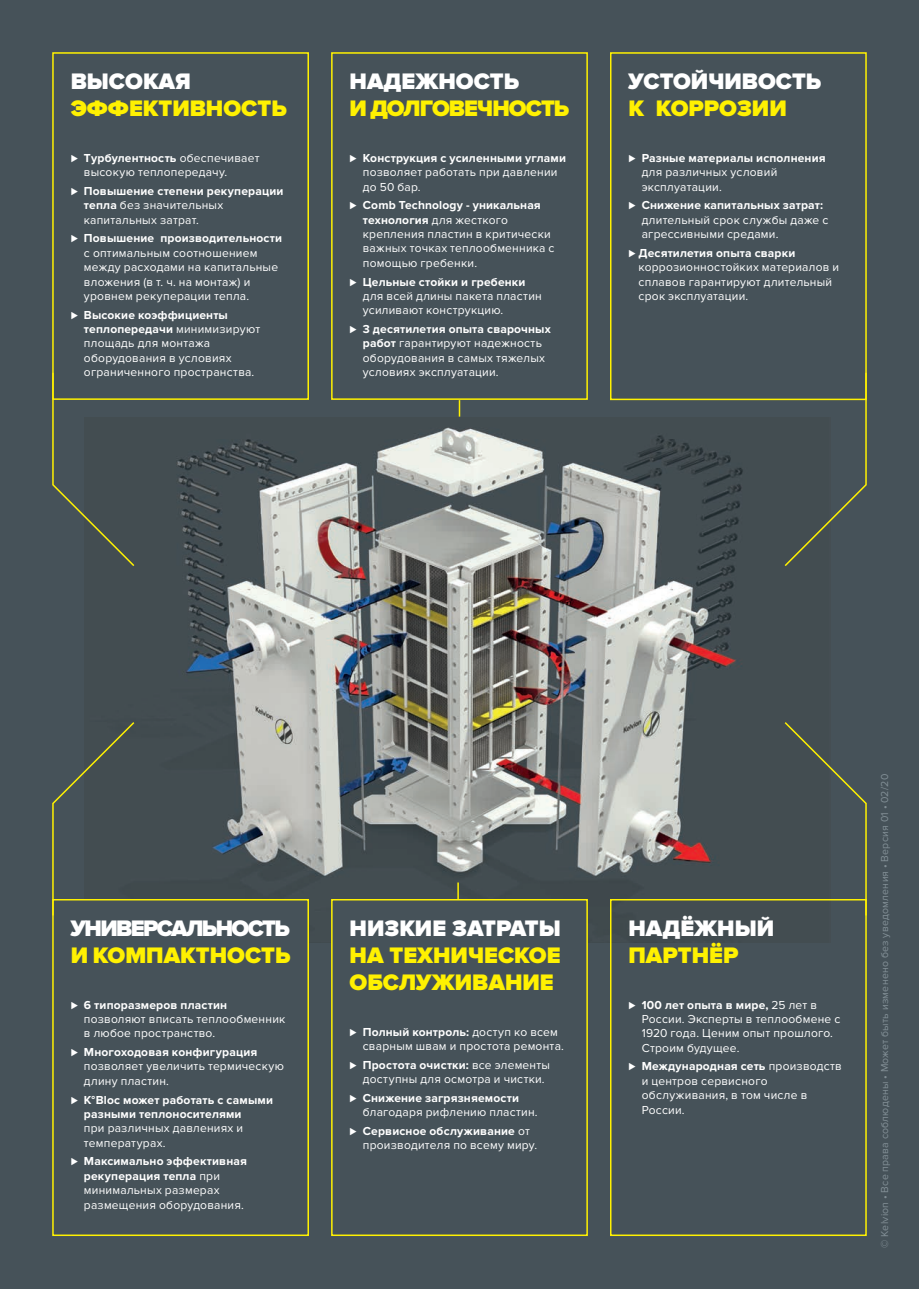
<style>
.page{position:relative;width:919px;height:1289px;background:#fff}
.page>*{position:absolute;margin:0;border:0;box-sizing:border-box;transform-origin:0 0}
.t1{font:900 23.25px/27px "Proxima Nova";color:#fff101}
.t2{font:900 23.25px "Proxima Nova";color:#fff}
.t3{font:900 23.25px "Proxima Nova";letter-spacing:-.07em;color:#fff}
.t4{font:900 23.25px "Proxima Nova";letter-spacing:-.04em;color:#fff101}
.t5{font:12px/14.4px "Proxima Nova";letter-spacing:.02em;color:#fff}
.t6{font:700 12px/14.4px "Proxima Nova";letter-spacing:.015em;color:#fff}
.t7{font:10.5px "Proxima Nova";letter-spacing:.025em;color:#828f96}
.s1{font-weight:700}
.s2{font-weight:400}
</style>
<div class="page">
<div style="left:0;top:0;width:918px;height:1288px;background:#465259"></div>
<img style="left:136px;top:427px;width:607px;height:515px">
<div style="left:52px;top:52px;width:257px;height:348px;border:2px solid #fff101"></div>
<div style="left:53px;top:899px;width:255px;height:336px;background:#465259"></div>
<div style="left:52px;top:899px;width:257px;height:336px;border:2px solid #fff101"></div>
<div style="left:610px;top:52px;width:256px;height:348px;border:2px solid #fff101"></div>
<div style="left:610px;top:899px;width:256px;height:336px;border:2px solid #fff101"></div>
<div style="left:331px;top:52px;width:257px;height:348px;border:2px solid #fff101"></div>
<div style="left:332px;top:899px;width:255px;height:336px;background:#465259"></div>
<div style="left:331px;top:899px;width:257px;height:336px;border:2px solid #fff101"></div>
<svg style="left:52px;top:371px;width:84px;height:195px"></svg>
<svg style="left:783px;top:371px;width:84px;height:195px"></svg>
<svg style="left:52px;top:720px;width:84px;height:197px"></svg>
<svg style="left:783px;top:722px;width:84px;height:195px"></svg>
<svg style="left:458px;top:400px;width:2px;height:16px"></svg>
<svg style="left:457px;top:882px;width:2px;height:17px"></svg>
<h1 class="t2" style="left:71px;top:68px;width:122px">ВЫСОКАЯ</h1>
<h1 class="t1" style="left:71px;top:96px;width:217px">ЭФФЕКТИВНОСТЬ</h1>
<p class="t5" style="left:84px;top:151px;width:177px;text-indent:-13px">⊲ <span class="s1">Турбулентность</span> обеспечивает высокую теплопередачу.</p>
<p class="t6" style="left:84px;top:184px;width:201px;text-indent:-13px">⊲ Повышение степени рекуперации тепла <span class="s2">без значительных капитальных затрат.</span></p>
<p class="t6" style="left:71px;top:231px;width:213px">⊲ Повышение производительности</p>
<p class="t5" style="left:84px;top:246px;width:196px">с оптимальным соотношением между расходами на капитальные вложения (в т. ч. на монтаж) и уровнем рекуперации тепла.</p>
<p class="t5" style="left:84px;top:307px;width:178px;text-indent:-13px"><span class="s1">⊲ Высокие коэффициенты теплопередачи</span> минимизируют площадь для монтажа оборудования в условиях ограниченного пространства.</p>
<h1 class="t2" style="left:349px;top:68px;width:171px">НАДЕЖНОСТЬ</h1>
<h1 class="t4" style="left:349px;top:95px;width:221px">И ДОЛГОВЕЧНОСТЬ</h1>
<p class="t6" style="left:349px;top:151px;width:218px">⊲ Конструкция с усиленными углами</p>
<p class="t5" style="left:363px;top:165px;width:196px">позволяет работать при давлении до 50 бар.</p>
<p class="t5" style="left:363px;top:198px;width:193px;text-indent:-13px"><span class="s1">⊲ Comb Technology - уникальная технология</span> для жесткого крепления пластин в критически важных точках теплообменника с помощью гребенки.</p>
<p class="t6" style="left:349px;top:274px;width:177px">⊲ Цельные стойки и гребенки</p>
<p class="t5" style="left:363px;top:289px;width:180px">для всей длины пакета пластин усиливают конструкцию.</p>
<p class="t5" style="left:363px;top:322px;width:189px;text-indent:-13px"><span class="s1">⊲ 3 десятилетия опыта сварочных работ</span> гарантируют надежность оборудования в самых тяжелых условиях эксплуатации.</p>
<h1 class="t2" style="left:628px;top:68px;width:194px">УСТОЙЧИВОСТЬ</h1>
<h1 class="t1" style="left:628px;top:96px;width:160px">К КОРРОЗИИ</h1>
<p class="t6" style="left:628px;top:151px;width:198px">⊲ Разные материалы исполнения</p>
<p class="t5" style="left:641px;top:165px;width:137px">для различных условий эксплуатации.</p>
<p class="t6" style="left:628px;top:198px;width:196px">⊲ Снижение капитальных затрат:</p>
<p class="t5" style="left:641px;top:213px;width:188px">длительный срок службы даже с агрессивными средами.</p>
<p class="t6" style="left:628px;top:246px;width:168px">⊲ Десятилетия опыта сварки</p>
<p class="t5" style="left:638px;top:260px;width:202px">коррозионностойких материалов и сплавов гарантируют длительный срок эксплуатации.</p>
<h1 class="t3" style="left:71px;top:914px;width:221px">УНИВЕРСАЛЬНОСТЬ</h1>
<h1 class="t1" style="left:71px;top:942px;width:221px">И КОМПАКТНОСТЬ</h1>
<p class="t6" style="left:71px;top:997px;width:158px">⊲ 6 типоразмеров пластин</p>
<p class="t5" style="left:84px;top:1011px;width:203px">позволяют вписать теплообменник в любое пространство.</p>
<p class="t6" style="left:71px;top:1045px;width:188px">⊲ Многоходовая конфигурация</p>
<p class="t5" style="left:84px;top:1059px;width:201px">позволяет увеличить термическую длину пластин.</p>
<p class="t6" style="left:84px;top:1092px;width:190px;text-indent:-13px">⊲ K°Bloc может работать с самыми разными теплоносителями</p>
<p class="t5" style="left:84px;top:1121px;width:161px">при различных давлениях и температурах.</p>
<p class="t5" style="left:84px;top:1154px;width:164px;text-indent:-13px"><span class="s1">⊲ Максимально эффективная рекуперация тепла</span> при минимальных размерах размещения оборудования.</p>
<h1 class="t2" style="left:349px;top:914px;width:213px">НИЗКИЕ ЗАТРАТЫ</h1>
<h1 class="t1" style="left:349px;top:942px;width:212px">НА ТЕХНИЧЕСКОЕ<br>ОБСЛУЖИВАНИЕ</h1>
<p class="t5" style="left:363px;top:1024px;width:202px;text-indent:-13px"><span class="s1">⊲ Полный контроль:</span> доступ ко всем сварным швам и простота ремонта.</p>
<p class="t5" style="left:363px;top:1057px;width:189px;text-indent:-13px"><span class="s1">⊲ Простота очистки:</span> все элементы доступны для осмотра и чистки.</p>
<p class="t6" style="left:349px;top:1090px;width:171px">⊲ Снижение загрязняемости</p>
<p class="t5" style="left:349px;top:1102px;width:189px;line-height:18.6px;text-indent:13px">благодаря рифлению пластин. <span class="s1">⊲ Сервисное обслуживание</span> от</p>
<p class="t5" style="left:363px;top:1138px;width:176px">производителя по всему миру.</p>
<h1 class="t2" style="left:628px;top:914px;width:147px">НАДЁЖНЫЙ</h1>
<h1 class="t1" style="left:628px;top:942px;width:111px">ПАРТНЁР</h1>
<p class="t5" style="left:641px;top:997px;width:200px;text-indent:-13px"><span class="s1">⊲ 100 лет опыта в мире,</span> 25 лет в<br>России. Эксперты в теплообмене с<br>1920 года. Ценим опыт прошлого.<br>Строим будущее.</p>
<p class="t5" style="left:641px;top:1059px;width:202px;text-indent:-13px"><span class="s1">⊲ Международная сеть</span> производств и центров сервисного обслуживания, в том числе в<br>России.</p>
<p class="t7" style="left:878px;top:1247px;width:475px;rotate:-90deg">© Kelvion • Все права соблюдены • Может быть изменено без уведомления • Версия 01 • 02/20</p>
</div>
